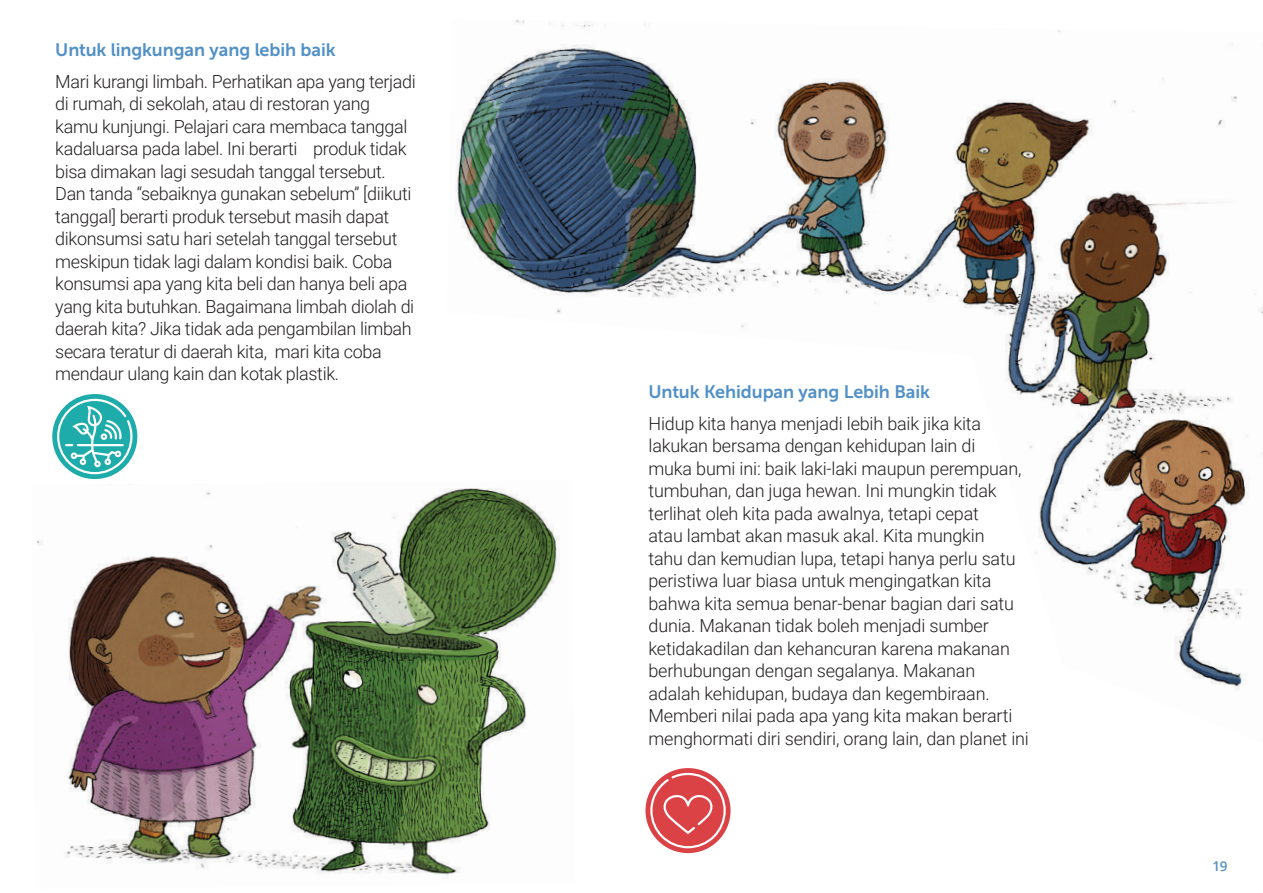
<style>
.page{position:relative;width:1263px;height:893px;background:#fff}
.page>*{position:absolute;margin:0;border:0;box-sizing:border-box;transform-origin:0 0}
.t1{font:300 18px/22.5px "Roboto";letter-spacing:-.015em;color:#231f20}
.t2{font:18px "Museo Sans 700";letter-spacing:-.005em;color:#5190c6}
.t3{font:600 13.5px "Open Sans";color:#5190c6}
</style>
<div class="page">
<img style="left:456px;top:20px;width:807px;height:670px">
<img style="left:37px;top:480px;width:538px;height:396px">
<div style="left:52px;top:394px;width:85px;height:85px;background:#1eacab;border-radius:50%"></div>
<svg style="left:57px;top:399px;width:76px;height:75px"></svg>
<div style="left:645px;top:768px;width:85px;height:85px;background:#db4246;border-radius:50%"></div>
<svg style="left:650px;top:773px;width:76px;height:75px"></svg>
<p class="t2" style="left:55px;top:40px;width:282px">Untuk lingkungan yang lebih baik</p>
<p class="t1" style="left:55px;top:69px;width:362px">Mari kurangi limbah. Perhatikan apa yang terjadi di rumah, di sekolah, atau di restoran yang kamu kunjungi. Pelajari cara membaca tanggal kadaluarsa pada label. Ini berarti produk tidak bisa dimakan lagi sesudah tanggal tersebut.<br>Dan tanda “sebaiknya gunakan sebelum” [diikuti tanggal] berarti produk tersebut masih dapat dikonsumsi satu hari setelah tanggal tersebut meskipun tidak lagi dalam kondisi baik. Coba konsumsi apa yang kita beli dan hanya beli apa yang kita butuhkan. Bagaimana limbah diolah di daerah kita? Jika tidak ada pengambilan limbah secara teratur di daerah kita, mari kita coba mendaur ulang kain dan kotak plastik.</p>
<p class="t2" style="left:648px;top:382px;width:283px">Untuk Kehidupan yang Lebih Baik</p>
<p class="t1" style="left:648px;top:411px;width:382px">Hidup kita hanya menjadi lebih baik jika kita lakukan bersama dengan kehidupan lain di<br>muka bumi ini: baik laki-laki maupun perempuan, tumbuhan, dan juga hewan. Ini mungkin tidak terlihat oleh kita pada awalnya, tetapi cepat<br>atau lambat akan masuk akal. Kita mungkin<br>tahu dan kemudian lupa, tetapi hanya perlu satu peristiwa luar biasa untuk mengingatkan kita bahwa kita semua benar-benar bagian dari satu dunia. Makanan tidak boleh menjadi sumber ketidakadilan dan kehancuran karena makanan berhubungan dengan segalanya. Makanan adalah kehidupan, budaya dan kegembiraan.<br>Memberi nilai pada apa yang kita makan berarti menghormati diri sendiri, orang lain, dan planet ini</p>
<p class="t3" style="left:1212px;top:856px;width:17px">19</p>
</div>
